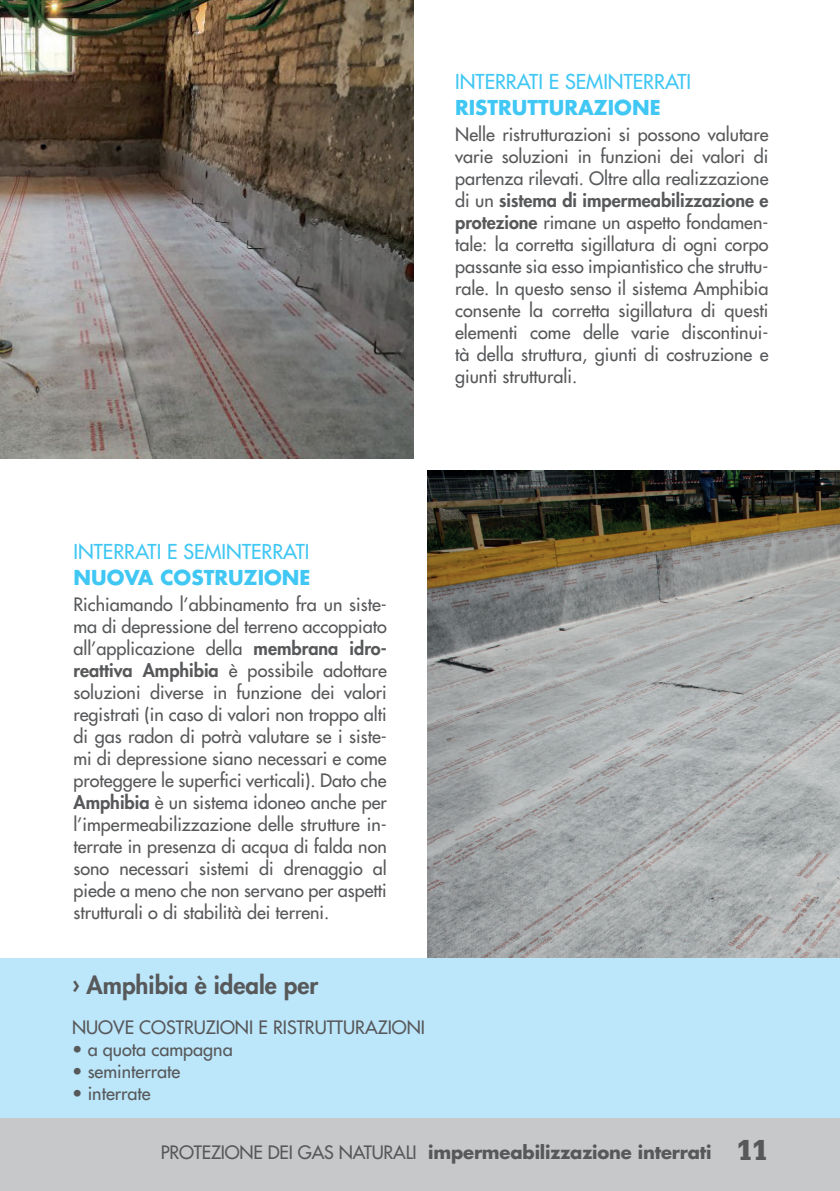
<style>
.page{position:relative;width:840px;height:1191px;background:#fff}
.page>*{position:absolute;margin:0;border:0;box-sizing:border-box;transform-origin:0 0}
.t1{font:800 24px "Futura Std";color:#57585a}
.t2{font:500 20px "Futura Std";color:#40c7f4}
.t3{font:700 20px "Futura Std";color:#40c7f4}
.t4{font:500 18px/22px "Futura Std";color:#57585a;text-align:justify}
.t5{font:700 18px "Futura Std";letter-spacing:-.01em;color:#57585a}
.s1{font-weight:800}
.s2{font-weight:500}
.s3{font-family:"Glypha LT Std";font-weight:900;font-size:28px}
</style>
<div class="page">
<img style="left:0;top:0;width:413px;height:458px">
<img style="left:427px;top:471px;width:412px;height:487px">
<div style="left:0;top:958px;width:839px;height:179px;background:#bce6fa"></div>
<div style="left:0;top:1118px;width:839px;height:73px;background:#c7c8ca"></div>
<p class="t2" style="left:73px;top:539px;width:237px">INTERRATI E SEMINTERRATI</p>
<p class="t3" style="left:73px;top:564px;width:238px">NUOVA COSTRUZIONE</p>
<p class="t4" style="left:73px;top:593px;width:314px">Richiamando l’abbinamento fra un siste&shy;ma di depressione del terreno accoppiato all’applicazione della <span class="s1">membrana idro&shy;reattiva Amphibia</span> è possibile adottare soluzioni diverse in funzione dei valori registrati (in caso di valori non troppo alti di gas radon di potrà valutare se i siste&shy;mi di depressione siano necessari e come proteggere le superfici verticali). Dato che <span class="s1">Amphibia</span> è un sistema idoneo anche per l’impermeabilizzazione delle strutture in&shy;terrate in presenza di acqua di falda non sono necessari sistemi di drenaggio al piede a meno che non servano per aspetti strutturali o di stabilità dei terreni.</p>
<p class="t2" style="left:455px;top:69px;width:237px">INTERRATI E SEMINTERRATI</p>
<p class="t3" style="left:455px;top:94px;width:207px">RISTRUTTURAZIONE</p>
<p class="t4" style="left:455px;top:123px;width:314px">Nelle ristrutturazioni si possono valutare varie soluzioni in funzioni dei valori di partenza rilevati. Oltre alla realizzazione di un <span class="s1">sistema di impermeabilizzazione e protezione</span> rimane un aspetto fondamen&shy;tale: la corretta sigillatura di ogni corpo passante sia esso impiantistico che struttu&shy;rale. In questo senso il sistema Amphibia consente la corretta sigillatura di questi elementi come delle varie discontinui&shy;tà della struttura, giunti di costruzione e giunti strutturali.</p>
<h1 class="t1" style="left:72px;top:970px;width:247px">› Amphibia è ideale per</h1>
<p class="t4" style="left:72px;top:1016px;width:354px">NUOVE COSTRUZIONI E RISTRUTTURAZIONI</p>
<p class="t4" style="left:72px;top:1038px;width:162px">• a quota campagna</p>
<p class="t4" style="left:72px;top:1060px;width:109px">• seminterrate</p>
<p class="t4" style="left:72px;top:1082px;width:80px">• interrate</p>
<p class="t5" style="left:161px;top:1140px;width:608px"><span class="s2">PROTEZIONE DEI GAS NATURALI</span> impermeabilizzazione interrati <span class="s3">11</span></p>
</div>
